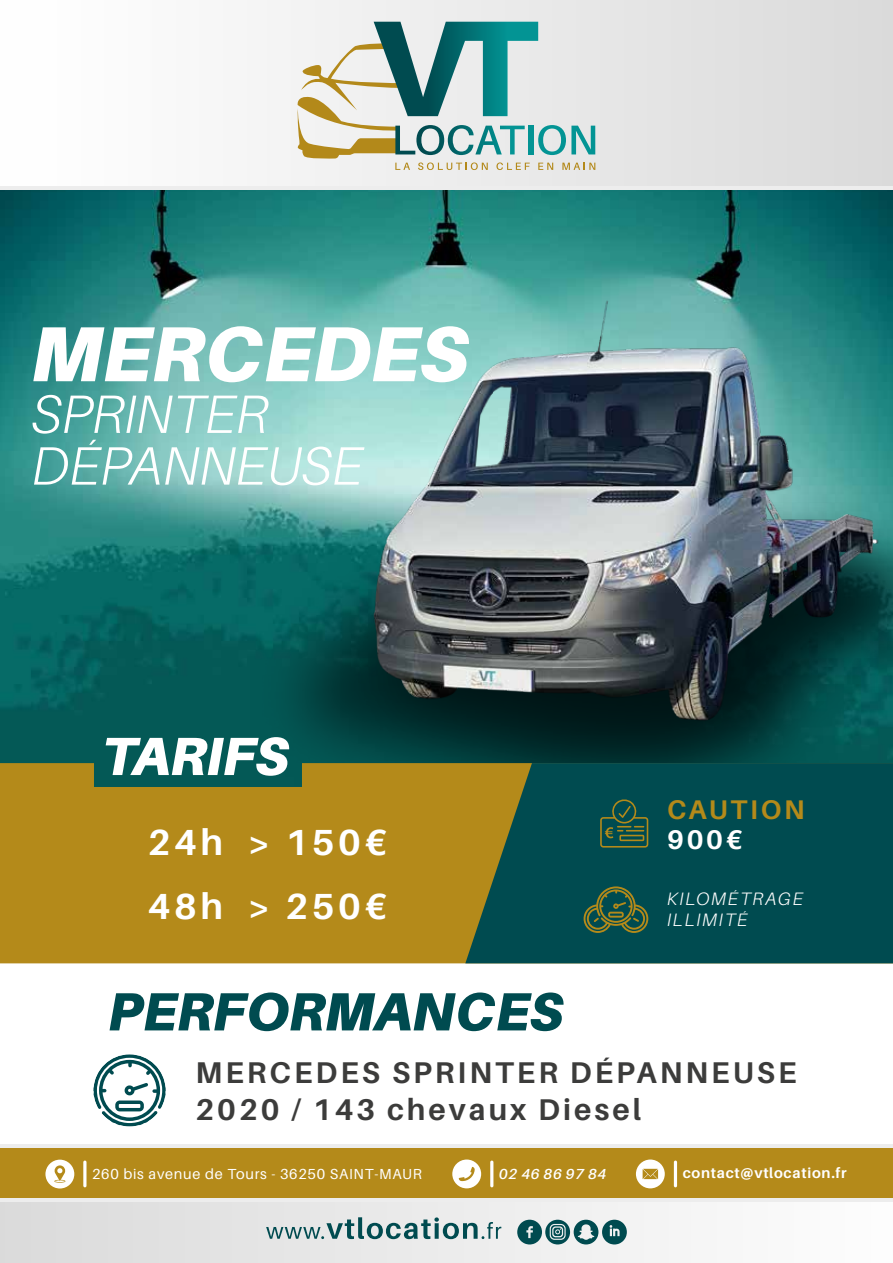
<style>
.page{position:relative;width:893px;height:1263px;background:#fff}
.page>*{position:absolute;margin:0;border:0;box-sizing:border-box;transform-origin:0 0}
.t1{font:italic 900 78.15px "Aileron";color:#fff}
.t2{font:italic 300 54px/51.8px "Aileron";color:#fff}
.t3{font:italic 900 53.85px "Aileron";color:#004b50}
.t4{font:italic 900 53.85px "Aileron";color:#fff}
.t5{font:700 36.3px/63.4px "Aileron";letter-spacing:.1em;color:#fff}
.t6{font:700 30px/37px "Aileron";letter-spacing:.1em;color:#3c3c3b}
.t7{font:700 27px "Aileron";letter-spacing:.1em;color:#b48a1a}
.t8{font:700 27px "Aileron";color:#fff}
.t9{font:italic 300 18px/21.6px "Aileron";letter-spacing:.1em;color:#fff}
.t10{font:14.55px "Aileron";letter-spacing:.05em;color:#fff}
.t11{font:700 14.55px "Aileron";letter-spacing:.05em;color:#fff}
.t12{font:italic 600 14.55px "Aileron";letter-spacing:.05em;color:#fff}
</style>
<div class="page">
<img style="left:0;top:189px;width:893px;height:574px">
<div style="left:0;top:0;width:893px;height:188px;background:linear-gradient(to right,#fff,#dadada)"></div>
<hr style="left:0;top:186px;width:893px;height:3px;background:#ededed">
<svg style="left:296px;top:22px;width:299px;height:148px"></svg>
<div style="left:0;top:1201px;width:893px;height:62px;background:linear-gradient(to right,#dadada,#fdfdfd)"></div>
<div style="left:0;top:1148px;width:893px;height:52px;background:#b48a1a"></div>
<hr style="left:0;top:1144px;width:893px;height:4px;background:#ededed">
<hr style="left:490px;top:1160px;width:3px;height:27px;background:#fff;border-radius:2px">
<div style="left:452px;top:1159px;width:29px;height:29px;background:#fff;border-radius:50%"></div>
<svg style="left:459px;top:1167px;width:16px;height:14px"></svg>
<svg style="left:83px;top:1160px;width:4px;height:27px"></svg>
<div style="left:45px;top:1160px;width:29px;height:28px;background:#fff;border-radius:50%"></div>
<svg style="left:54px;top:1165px;width:12px;height:18px"></svg>
<hr style="left:674px;top:1160px;width:3px;height:27px;background:#fff;border-radius:2px">
<svg style="left:636px;top:1159px;width:29px;height:29px"></svg>
<svg style="left:643px;top:1169px;width:15px;height:10px"></svg>
<img style="left:250px;top:493px;width:643px;height:270px">
<img style="left:340px;top:502px;width:553px;height:261px">
<img style="left:363px;top:291px;width:524px;height:442px">
<svg style="left:266px;top:1217px;width:235px;height:22px;background:#a5bbbc"></svg>
<svg style="left:517px;top:1220px;width:110px;height:24px"></svg>
<hr style="left:0;top:1198px;width:893px;height:3px;background:#ededed">
<div style="left:0;top:763px;width:465px;height:200px;background:#b48a1a"></div>
<svg style="left:93px;top:1054px;width:73px;height:72px"></svg>
<svg style="left:465px;top:763px;width:428px;height:200px;background:#10504a"></svg>
<svg style="left:600px;top:798px;width:48px;height:49px;background:#275843"></svg>
<svg style="left:584px;top:886px;width:64px;height:47px;background:#355d3f"></svg>
<h1 class="t1" style="left:32px;top:308px;width:439px">MERCEDES</h1>
<h2 class="t2" style="left:32px;top:389px;width:333px">SPRINTER<br>DÉPANNEUSE</h2>
<h3 class="t4" style="left:102px;top:725px;width:189px">TARIFS</h3>
<p class="t5" style="left:148px;top:811px;width:241px">24h &gt; 150€<br>48h &gt; 250€</p>
<p class="t7" style="left:667px;top:794px;width:139px">CAUTION</p>
<p class="t8" style="left:667px;top:824px;width:77px">900€</p>
<p class="t9" style="left:667px;top:888px;width:138px">KILOMÉTRAGE<br>ILLIMITÉ</p>
<h3 class="t3" style="left:108px;top:980px;width:457px">PERFORMANCES</h3>
<p class="t6" style="left:196px;top:1054px;width:602px">MERCEDES SPRINTER DÉPANNEUSE<br>2020 / 143 chevaux Diesel</p>
<p class="t10" style="left:92px;top:1166px;width:331px">260 bis avenue de Tours - 36250 SAINT-MAUR</p>
<p class="t12" style="left:499px;top:1166px;width:109px">02 46 86 97 84</p>
<p class="t11" style="left:683px;top:1165px;width:166px">contact@vtlocation.fr</p>
</div>
